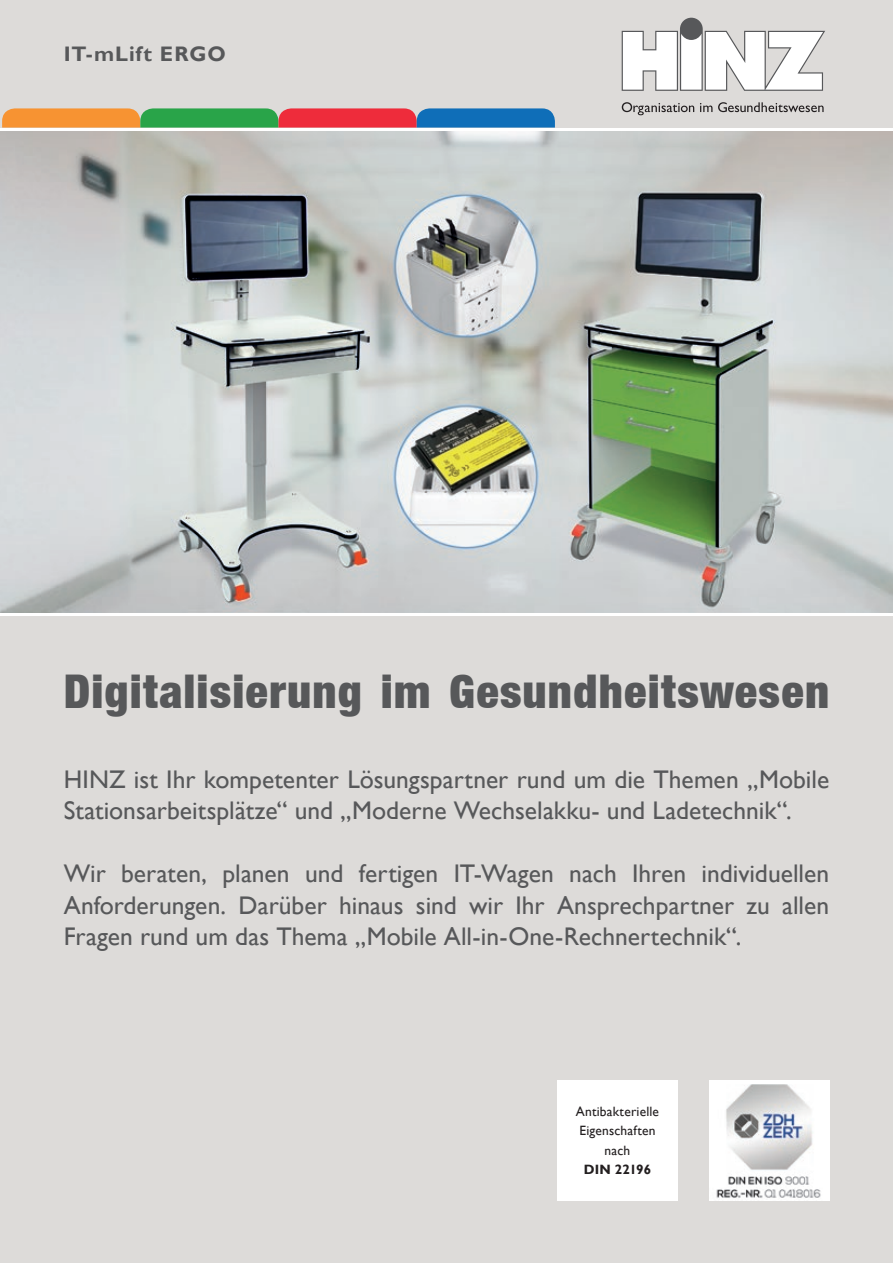
<style>
.page{position:relative;width:893px;height:1263px;background:#fff}
.page>*{position:absolute;margin:0;border:0;box-sizing:border-box;transform-origin:0 0}
.t1{font:46.5px "Helvetica Neue LT Black Cond";letter-spacing:.025em;color:#57585a}
.t2{font:25.5px/31.5px "Gill Sans";color:#57585a}
.t3{font:700 21px "Gill Sans";letter-spacing:.04em;color:#57585a}
.t4{font:13.5px/19.5px "Gill Sans";letter-spacing:.015em;color:#231f20;text-align:center}
.t5{font:700 13.5px "Gill Sans";letter-spacing:.005em;color:#231f20}
</style>
<div class="page">
<div style="left:0;top:0;width:893px;height:128px;background:#dddbd9"></div>
<div style="left:0;top:617px;width:893px;height:646px;background:#dddbd9"></div>
<img style="left:0;top:132px;width:893px;height:480px">
<svg style="left:622px;top:102px;width:72px;height:13px"></svg>
<svg style="left:700px;top:103px;width:12px;height:9px"></svg>
<svg style="left:718px;top:102px;width:106px;height:10px"></svg>
<svg style="left:622px;top:18px;width:203px;height:73px"></svg>
<div style="left:709px;top:1080px;width:120px;height:120px;background:#fff"></div>
<img style="left:716px;top:1084px;width:105px;height:114px">
<svg style="left:2px;top:108px;width:553px;height:20px;background:#8c7b63"></svg>
<div style="left:557px;top:1080px;width:121px;height:121px;background:#fff"></div>
<p class="t3" style="left:64px;top:42px;width:163px">IT-mLift ERGO</p>
<h1 class="t1" style="left:64px;top:662px;width:767px">Digitalisierung im Gesundheitswesen</h1>
<p class="t2" style="left:64px;top:764px;width:767px">HINZ ist Ihr kompetenter Lösungspartner rund um die Themen „Mobile<br>Stationsarbeitsplätze“ und „Moderne Wechselakku- und Ladetechnik“.</p>
<p class="t2" style="left:64px;top:858px;width:767px;text-align:justify">Wir beraten, planen und fertigen IT-Wagen nach Ihren individuellen Anforderungen. Darüber hinaus sind wir Ihr Ansprechpartner zu allen Fragen rund um das Thema „Mobile All-in-One-Rechnertechnik“.</p>
<p class="t4" style="left:576px;top:1102px;width:85px">Antibakterielle<br>Eigenschaften nach</p>
<p class="t5" style="left:584px;top:1162px;width:69px">DIN 22196</p>
</div>
